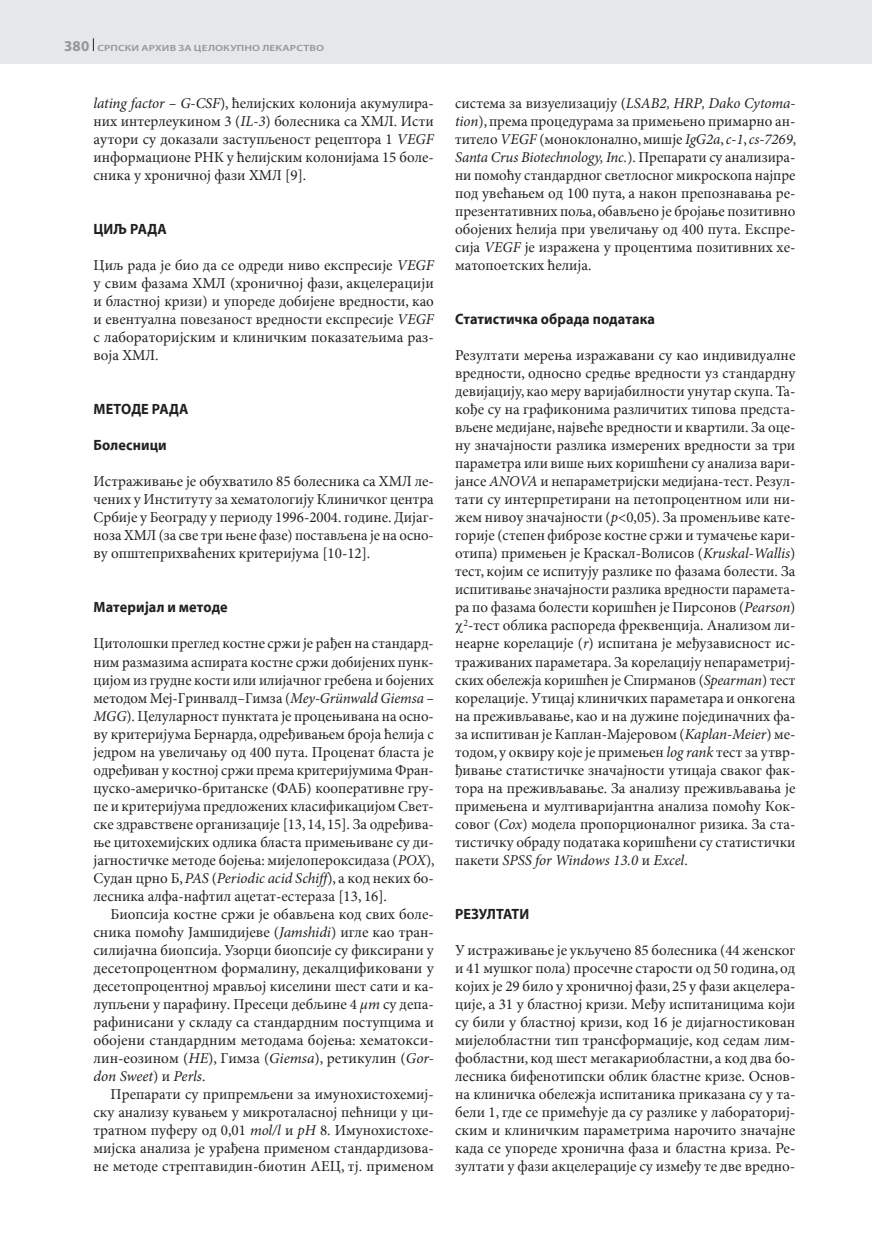
<style>
.page{position:relative;width:872px;height:1234px;background:#fff}
.page>*{position:absolute;margin:0;border:0;box-sizing:border-box;transform-origin:0 0}
.Body_Text_I_pasus{font:15px/18px "Minion Pro Cyrilic";color:#231f20;text-align:justify}
.Body_Text{font:15px/18px "Minion Pro Cyrilic";color:#231f20;text-align:justify}
.Naslov_2{font:700 15px "Myriad Pro Cyrilic";letter-spacing:.005em;color:#231f20;scale:.95 1}
.Body_Text_I_pasus-2{font:italic 15px "Minion Pro";letter-spacing:-.005em;color:#231f20}
.Naslov_1{font:700 15px "Myriad Pro Cyrilic";color:#231f20;scale:.95 1}
.t1{font:600 9px "Myriad Pro";letter-spacing:.015em;color:#939598;scale:1.25 1}
.s1{font-weight:700;font-size:15px}
.s2{font-family:"Minion Pro";font-style:italic}
.s3{font-style:italic}
.s4{font-family:"Minion Pro Cyrilic";font-style:normal}
</style>
<div class="page">
<div style="left:0;top:0;width:872px;height:64px;background:#e6e7e9"></div>
<svg style="left:93px;top:38px;width:1px;height:13px"></svg>
<p class="t1" style="left:64px;top:42px;width:209px"><span class="s1">380</span> СРПСКИ АРХИВ ЗА ЦЕЛОКУПНО ЛЕКАРСТВО</p>
<p class="Body_Text" style="left:94px;top:95px;width:342px"><span class="s2">lating factor – G-CSF</span>), će-lij-skih ko-lo-ni-ja aku-mu-li-ra&shy;nih in-ter-le-u-ki-nom 3 (<span class="s2">IL-3</span>) bo-le-sni-ka sa HML. Isti auto-ri su do-ka-za-li za-stu-pqe-nost re-cep-to-ra 1 <span class="s2">VEGF </span>informacione RNK u će-lij-skim ko-lo-ni-ja-ma 15 bo-le&shy;sni-ka u hro-nič-noj fa-zi HML [9].</p>
<p class="Naslov_1" style="left:94px;top:221px;width:79px">CIQ RADA</p>
<p class="Body_Text_I_pasus" style="left:94px;top:257px;width:342px">Ciq ra-da je bio da se od-re-di ni-vo eks-pre-si-je <span class="s2">VEGF </span>u svim fa-za-ma HML (hro-nič-noj fa-zi, ak-ce-le-ra-ci-ji i blast-noj kri-zi) i upo-re-de do-bi-je-ne vred-no-sti, kao i even-tu-al-na po-ve-za-nost vred-no-sti eks-pre-si-je <span class="s2">VEGF </span>s la-bo-ra-to-rij-skim i kli-nič-kim po-ka-za-te-qi-ma raz&shy;vo-ja HML.</p>
<p class="Naslov_1" style="left:94px;top:401px;width:102px">METODE RADA</p>
<p class="Naslov_2" style="left:94px;top:437px;width:78px">Bolesnici</p>
<p class="Body_Text_I_pasus" style="left:94px;top:473px;width:342px">Is-tra-ži-va-we je ob-u-hva-ti-lo 85 bo-le-sni-ka sa HML le&shy;če-nih u In-sti-tu-tu za he-ma-to-lo-gi-ju Kli-nič-kog cen-tra Sr-bi-je u Be-o-gra-du u pe-ri-o-du 1996-2004. go-di-ne. Di-jag&shy;no-za HML (za sve tri we-ne fa-ze) po-sta-vqe-na je na osno&shy;vu op-šte-pri-hva-će-nih kri-te-ri-ju-ma [10-12].</p>
<p class="Naslov_2" style="left:94px;top:599px;width:143px">Materijal i metode</p>
<p class="Body_Text_I_pasus" style="left:94px;top:635px;width:342px">Ci-to-lo-ški pre-gled kost-ne sr-ži je ra-đen na stan-dard&shy;nim raz-ma-zi-ma aspi-ra-ta kost-ne sr-ži do-bi-je-nih punk&shy;ci-jom iz grud-ne ko-sti ili ili-jač-nog gre-be-na i bo-je-nih me-to-dom Mej-Grin-vald–Gim-za (<span class="s2">Mey-Grünwald Giemsa – MGG</span>). Ce-lu-lar-nost punk-ta-ta je pro-ce-wi-va-na na osno&shy;vu kri-te-ri-ju-ma Ber-nar-da, od-re-đi-va-wem bro-ja će-li-ja s je-drom na uve-li-ča-wu od 400 pu-ta. Pro-ce-nat bla-sta je od-re-đi-van u kost-noj sr-ži pre-ma kri-te-ri-ju-mi-ma Fran&shy;cu-sko-ame-rič-ko-bri-tan-ske (FAB) ko-o-pe-ra-tiv-ne gru&shy;pe i kri-te-ri-ju-ma pred-lo-že-nih kla-si-fi-ka-ci-jom Svet&shy;ske zdrav-stve-ne or-ga-ni-za-ci-je [13, 14, 15]. Za od-re-đi-va&shy;we ci-to-he-mij-skih od-li-ka bla-sta pri-me-wi-va-ne su di&shy;jag-no-stič-ke me-to-de bo-je-wa: mi-je-lo-pe-rok-si-da-za (<span class="s2">POX</span>), Su-dan cr-no B, <span class="s2">PAS</span> (<span class="s2">Periodic acid Schiff</span>), a kod ne-kih bo&shy;le-sni-ka al-fa-naf-til ace-tat-este-ra-za [13, 16].</p>
<p class="Body_Text" style="left:94px;top:905px;width:342px;text-indent:17px">Bi-op-si-ja kost-ne sr-ži je oba-vqe-na kod svih bo-le&shy;sni-ka po-mo-ću Jam-ši-di-je-ve (<span class="s2">Jamshidi</span>) igle kao tran&shy;si-li-jač-na bi-op-si-ja. Uzor-ci bi-op-si-je su fik-si-ra-ni u de-se-to-pro-cent-nom for-ma-li-nu, de-kal-ci-fi-ko-va-ni u de-se-to-pro-cent-noj mra-vqoj ki-se-li-ni šest sa-ti i ka&shy;lu-pqe-ni u pa-ra-fi-nu. Pre-se-ci de-bqi-ne 4 <span class="s2">μm</span> su de-pa&shy;ra-fi-ni-sa-ni u skla-du sa stan-dard-nim po-stup-ci-ma i obo-je-ni stan-dard-nim me-to-da-ma bo-je-wa: he-ma-tok-si&shy;lin-eozi-nom (<span class="s2">HE</span>), Gim-za (<span class="s2">Giemsa</span>), re-ti-ku-lin (<span class="s2">Gor&shy;don Sweet</span>) i <span class="s2">Perls</span>.</p>
<p class="Body_Text" style="left:94px;top:1085px;width:342px;text-indent:17px">Pre-pa-ra-ti su pri-pre-mqe-ni za imu-no-hi-sto-he-mij&shy;sku ana-li-zu ku-va-wem u mi-kro-ta-la-snoj peć-ni-ci u ci&shy;trat-nom pu-fe-ru od 0,01 <span class="s2">mol/l</span> i <span class="s2">pH</span> 8. Imu-no-hi-sto-he&shy;mij-ska ana-li-za je ura-đe-na pri-me-nom stan-dar-di-zo-va&shy;ne me-to-de strep-ta-vi-din-bi-o-tin AEC, tj. pri-me-nom</p>
<p class="Body_Text" style="left:455px;top:95px;width:342px;text-align:left">si-ste-ma za vi-zu-e-li-za-ci-ju (<span class="s2">LSAB2</span><span class="s3">,</span> <span class="s2">HRP</span><span class="s3">,</span> <span class="s2">Dako Cytoma&shy;tion</span>),pre-ma pro-ce-du-ra-ma za pri-me-we-no pri-mar-no an&shy;titelo <span class="s2">VEGF</span> (mo-no-klo-nal-no,miš-je <span class="s2">IgG2a</span>, <span class="s2">c-1</span>, <span class="s2">cs-7269</span>, <span class="s2">Santa Crus Biotechnology, Inc.</span>). Pre-pa-ra-ti su ana-li-zi-ra&shy;ni po-mo-ću stan-dard-nog sve-tlo-snog mi-kro-sko-pa naj-pre pod uve-ća-wem od 100 pu-ta, a na-kon pre-po-zna-va-wa re&shy;pre-zen-ta-tiv-nih po-qa,oba-vqe-no je bro-ja-we po-zi-tiv-no obo-je-nih će-li-ja pri uve-li-ča-wu od 400 pu-ta. Eks-pre&shy;sija <span class="s2">VEGF</span> je iz-ra-že-na u pro-cen-ti-ma po-zi-tiv-nih he&shy;ma-to-po-et-skih će-li-ja.</p>
<p class="Naslov_2" style="left:455px;top:311px;width:212px">Statistička obrada podataka</p>
<p class="Body_Text_I_pasus" style="left:455px;top:347px;width:342px">Re-zul-ta-ti me-re-wa iz-ra-ža-va-ni su kao in-di-vi-du-al-ne</p>
<p class="Body_Text_I_pasus" style="left:455px;top:365px;width:342px">vred-no-sti, od-no-sno sred-we vred-no-sti uz stan-dard-nu</p>
<p class="Body_Text_I_pasus" style="left:455px;top:383px;width:342px">de-vi-ja-ci-ju, kao me-ru va-ri-ja-bil-no-sti unu-tar sku-pa. Ta-</p>
<p class="Body_Text_I_pasus" style="left:455px;top:401px;width:342px">ko-đe su na gra-fi-ko-ni-ma raz-li-či-tih ti-po-va pred-sta-</p>
<p class="Body_Text_I_pasus" style="left:455px;top:419px;width:342px">vqe-ne me-di-ja-ne,naj-ve-će vred-no-sti i kvar-ti-li. Za oce-</p>
<p class="Body_Text_I_pasus" style="left:455px;top:437px;width:342px">nu zna-čaj-no-sti raz-li-ka iz-me-re-nih vred-no-sti za tri</p>
<p class="Body_Text_I_pasus" style="left:455px;top:455px;width:342px">pa-ra-me-tra ili vi-še wih ko-ri-šće-ni su ana-li-za va-ri-</p>
<p class="Body_Text_I_pasus" style="left:455px;top:473px;width:342px">janse <span class="s2">ANOVA</span> i ne-pa-ra-me-trij-ski me-di-ja-na-test. Re-zul-</p>
<p class="Body_Text_I_pasus" style="left:455px;top:491px;width:342px">ta-ti su in-ter-pre-ti-ra-ni na pe-to-pro-cent-nom ili ni-</p>
<p class="Body_Text_I_pasus" style="left:455px;top:509px;width:342px">žem ni-vou zna-čaj-no-sti (<span class="s2">p</span>&lt;0,05). Za pro-men-qi-ve ka-te-</p>
<p class="Body_Text_I_pasus" style="left:455px;top:527px;width:342px">go-ri-je (ste-pen fi-bro-ze kost-ne sr-ži i tu-ma-če-we ka-ri-</p>
<p class="Body_Text_I_pasus" style="left:455px;top:545px;width:342px">o-ti-pa) pri-me-wen je Kra-skal-Vo-li-sov (<span class="s2">Kruskal-Wallis</span>)</p>
<p class="Body_Text_I_pasus" style="left:455px;top:563px;width:342px">test, ko-jim se is-pi-tu-ju raz-li-ke po fa-za-ma bo-le-sti. Za</p>
<p class="Body_Text_I_pasus" style="left:455px;top:581px;width:342px">is-pi-ti-va-we zna-čaj-no-sti raz-li-ka vred-no-sti pa-ra-me-ta-</p>
<p class="Body_Text_I_pasus" style="left:455px;top:599px;width:342px">ra po fa-za-ma bo-le-sti ko-ri-šćen je Pir-so-nov (<span class="s2">Pearson</span>)</p>
<p class="Body_Text_I_pasus" style="left:463px;top:617px;width:333px"><sup>2</sup>-test ob-li-ka ras-po-re-da fre-kven-ci-ja. Ana-li-zom li-</p>
<p class="Body_Text_I_pasus" style="left:455px;top:635px;width:342px">ne-ar-ne ko-re-la-ci-je (<span class="s2">r</span>) is-pi-ta-na je me-đu-za-vi-snost is-</p>
<p class="Body_Text_I_pasus" style="left:455px;top:653px;width:342px">tra-ži-va-nih pa-ra-me-ta-ra. Za ko-re-la-ci-ju ne-pa-ra-me-trij-</p>
<p class="Body_Text_I_pasus" style="left:455px;top:671px;width:342px">skih obe-lež-ja ko-ri-šćen je Spir-ma-nov (<span class="s2">Spearman</span>) test</p>
<p class="Body_Text_I_pasus" style="left:455px;top:689px;width:342px">ko-re-la-ci-je. Uti-caj kli-nič-kih pa-ra-me-ta-ra i on-ko-ge-na</p>
<p class="Body_Text_I_pasus" style="left:455px;top:707px;width:342px">na pre-ži-vqa-va-we, kao i na du-ži-ne po-je-di-nač-nih fa-</p>
<p class="Body_Text_I_pasus" style="left:455px;top:725px;width:342px">za is-pi-ti-van je Ka-plan-Ma-je-ro-vom (<span class="s2">Kaplan-Meier</span>) me-</p>
<p class="Body_Text_I_pasus" style="left:455px;top:743px;width:342px">to-dom, u okvi-ru ko-je je pri-me-wen <span class="s2">log rank</span> test za utvr-</p>
<p class="Body_Text_I_pasus" style="left:455px;top:761px;width:342px">đi-va-we sta-ti-stič-ke zna-čaj-no-sti uti-ca-ja sva-kog fak-</p>
<p class="Body_Text_I_pasus" style="left:455px;top:779px;width:342px">to-ra na pre-ži-vqa-va-we. Za ana-li-zu pre-ži-vqa-va-wa je</p>
<p class="Body_Text_I_pasus" style="left:455px;top:797px;width:342px">pri-me-we-na i mul-ti-va-ri-jant-na ana-li-za po-mo-ću Kok-</p>
<p class="Body_Text_I_pasus" style="left:455px;top:815px;width:342px">so-vog (<span class="s2">Cox</span>) mo-de-la pro-por-ci-o-nal-nog ri-zi-ka. Za sta-</p>
<p class="Body_Text_I_pasus" style="left:455px;top:833px;width:342px">ti-stič-ku ob-ra-du po-da-ta-ka ko-ri-šće-ni su sta-ti-stič-ki</p>
<p class="Body_Text_I_pasus-2" style="left:455px;top:849px;width:234px"><span class="s4">pa-ke-ti</span> SPSS for Windows 13.0 <span class="s4">i</span> Excel<span class="s4">.</span></p>
<p class="Naslov_1" style="left:455px;top:905px;width:80px">REZULTATI</p>
<p class="Body_Text_I_pasus" style="left:455px;top:941px;width:342px">U is-tra-ži-va-we je ukqu-če-no 85 bo-le-sni-ka (44 žen-skog i 41 mu-škog po-la) pro-seč-ne sta-ro-sti od 50 go-di-na,od ko-jih je 29 bi-lo u hro-nič-noj fa-zi, 25 u fa-zi ak-ce-le-ra&shy;ci-je, a 31 u blast-noj kri-zi. Me-đu is-pi-ta-ni-ci-ma ko-ji su bi-li u blast-noj kri-zi, kod 16 je di-jag-no-sti-ko-van mi-je-lo-blast-ni tip tran-sfor-ma-ci-je, kod se-dam lim&shy;fo-blast-ni, kod šest me-ga-ka-ri-o-blast-ni, a kod dva bo&shy;le-sni-ka bi-fe-no-tip-ski ob-lik blast-ne kri-ze. Osnov&shy;na kli-nič-ka obe-lež-ja is-pi-ta-ni-ka pri-ka-za-na su u ta&shy;be-li 1, gde se pri-me-ću-je da su raz-li-ke u la-bo-ra-to-rij&shy;skim i kli-nič-kim pa-ra-me-tri-ma na-ro-či-to zna-čaj-ne ka-da se upo-re-de hro-nič-na fa-za i blast-na kri-za. Re&shy;zul-ta-ti u fa-zi ak-ce-le-ra-ci-je su iz-me-đu te dve vred-no-</p>
</div>
